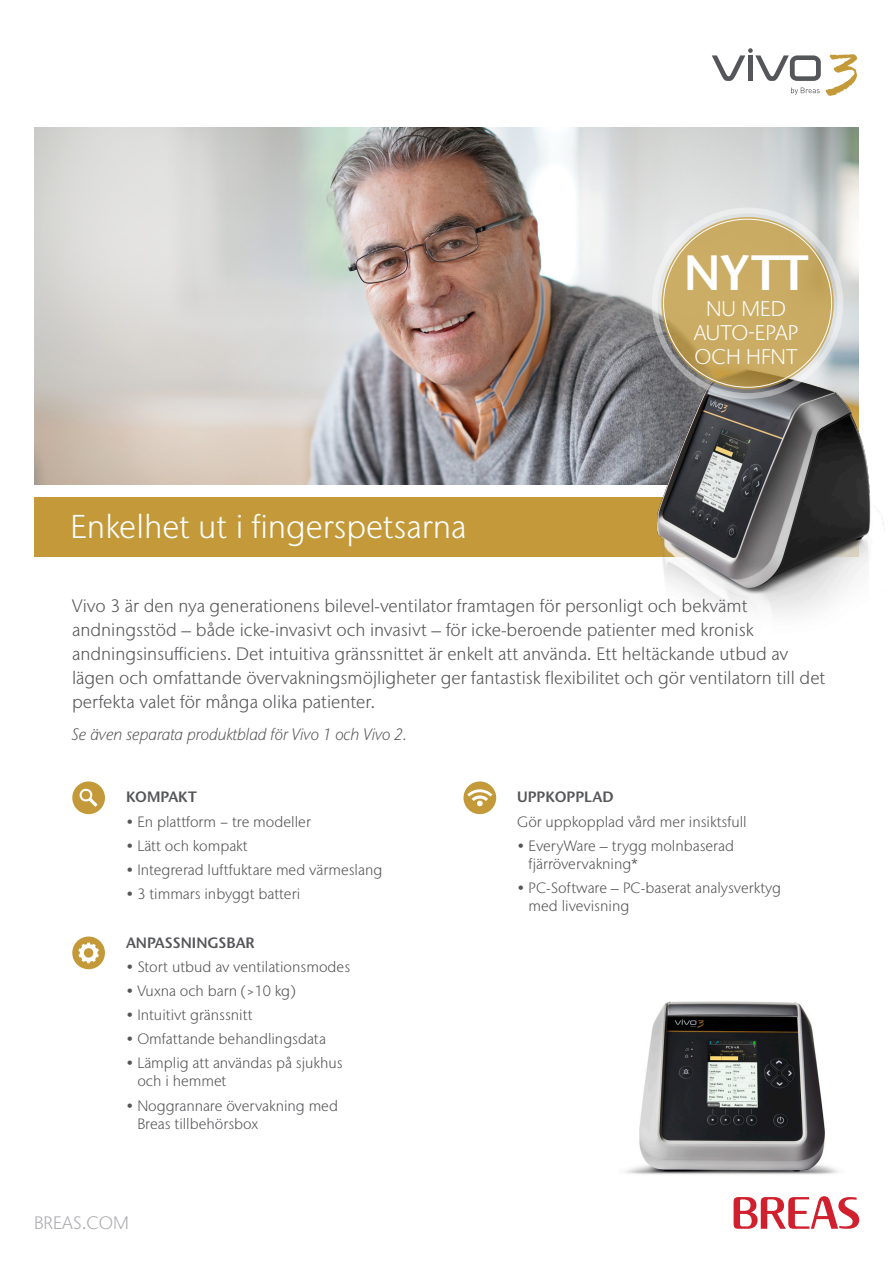
<style>
.page{position:relative;width:893px;height:1263px;background:#fff}
.page>*{position:absolute;margin:0;border:0;box-sizing:border-box;transform-origin:0 0}
.t1{font:600 49.5px "Stone Sans IIITC Std";color:#fff}
.Rubrik_neg_22p{font:300 33px "Stone Sans IIITC Std";color:#fff}
.t2{font:300 21.3px "Stone Sans IIITC Std";color:#fff}
.Ingress_12_16{font:300 18px/24px "Stone Sans IIITC Std";color:#555659}
.bröd{font:300 18px "Stone Sans IIITC Std";color:#a8a9ad}
.Kursiv_11_16{font:italic 300 16.5px "Stone Sans IIITC Std";color:#555659}
.bröd-2{font:300 15px/18px "Stone Sans IIITC Std";color:#555659}
.Punktbröd_10_14{font:600 15px "Stone Sans IIITC Std";color:#555659}
</style>
<div class="page">
<img style="left:34px;top:128px;width:825px;height:357px">
<div style="left:34px;top:497px;width:825px;height:60px;background:#c39939"></div>
<img style="left:625px;top:1001px;width:213px;height:174px">
<svg style="left:712px;top:48px;width:145px;height:48px"></svg>
<img style="left:609px;top:316px;width:276px;height:300px">
<svg style="left:733px;top:1196px;width:126px;height:33px"></svg>
<div style="left:72px;top:781px;width:33px;height:33px;background:#c39939;border-radius:50%"></div>
<svg style="left:79px;top:788px;width:19px;height:19px"></svg>
<div style="left:72px;top:936px;width:33px;height:33px;background:#c39939;border-radius:50%"></div>
<svg style="left:78px;top:942px;width:21px;height:21px"></svg>
<div style="left:463px;top:781px;width:33px;height:33px;background:#c39939;border-radius:50%"></div>
<svg style="left:467px;top:787px;width:25px;height:19px"></svg>
<div style="left:652px;top:208px;width:191px;height:191px;border:6px solid #fff;border-radius:50%"></div>
<svg style="left:661px;top:217px;width:173px;height:172px;background:#c9ab65"></svg>
<p class="Rubrik_neg_22p" style="left:70px;top:506px;width:397px">Enkelhet ut i fingerspetsarna</p>
<p class="t1" style="left:684px;top:242px;width:126px">NYTT</p>
<p class="t2" style="left:706px;top:296px;width:81px">NU MED</p>
<p class="t2" style="left:694px;top:320px;width:106px">AUTO-EPAP</p>
<p class="t2" style="left:695px;top:343px;width:105px">OCH HFNT</p>
<p class="Ingress_12_16" style="left:72px;top:593px;width:755px">Vivo 3 är den nya generationens bilevel-ventilator framtagen för personligt och bekvämt andningsstöd – både icke-invasivt och invasivt – för icke-beroende patienter med kronisk andningsinsufficiens. Det intuitiva gränssnittet är enkelt att använda. Ett heltäckande utbud av lägen och omfattande övervakningsmöjligheter ger fantastisk flexibilitet och gör ventilatorn till det perfekta valet för många olika patienter.</p>
<p class="Kursiv_11_16" style="left:72px;top:724px;width:336px">Se även separata produktblad för Vivo 1 och Vivo 2.</p>
<p class="Punktbröd_10_14" style="left:126px;top:788px;width:72px">KOMPAKT</p>
<p class="bröd-2" style="left:126px;top:812px;width:186px">• En plattform − tre modeller</p>
<p class="bröd-2" style="left:126px;top:836px;width:123px">• Lätt och kompakt</p>
<p class="bröd-2" style="left:126px;top:860px;width:258px">• Integrerad luftfuktare med värmeslang</p>
<p class="bröd-2" style="left:126px;top:885px;width:176px">• 3 timmars inbyggt batteri</p>
<p class="Punktbröd_10_14" style="left:126px;top:933px;width:130px">ANPASSNINGSBAR</p>
<p class="bröd-2" style="left:126px;top:958px;width:226px">• Stort utbud av ventilationsmodes</p>
<p class="bröd-2" style="left:126px;top:982px;width:171px">• Vuxna och barn (&gt;10 kg)</p>
<p class="bröd-2" style="left:126px;top:1006px;width:128px">• Intuitivt gränssnitt</p>
<p class="bröd-2" style="left:126px;top:1030px;width:201px">• Omfattande behandlingsdata</p>
<p class="bröd-2" style="left:137px;top:1054px;width:207px;text-indent:-11px">• Lämplig att användas på sjukhus och i hemmet</p>
<p class="bröd-2" style="left:137px;top:1096px;width:202px;text-indent:-11px">• Noggrannare övervakning med<br>Breas tillbehörsbox</p>
<p class="bröd" style="left:34px;top:1212px;width:97px">BREAS.COM</p>
<p class="Punktbröd_10_14" style="left:517px;top:788px;width:98px">UPPKOPPLAD</p>
<p class="bröd-2" style="left:517px;top:812px;width:231px">Gör uppkopplad vård mer insiktsfull</p>
<p class="bröd-2" style="left:529px;top:836px;width:207px;text-indent:-11px">• EveryWare – trygg molnbaserad fjärrövervakning*</p>
<p class="bröd-2" style="left:529px;top:878px;width:254px;text-indent:-11px">• PC-Software – PC-baserat analysverktyg med livevisning</p>
</div>
